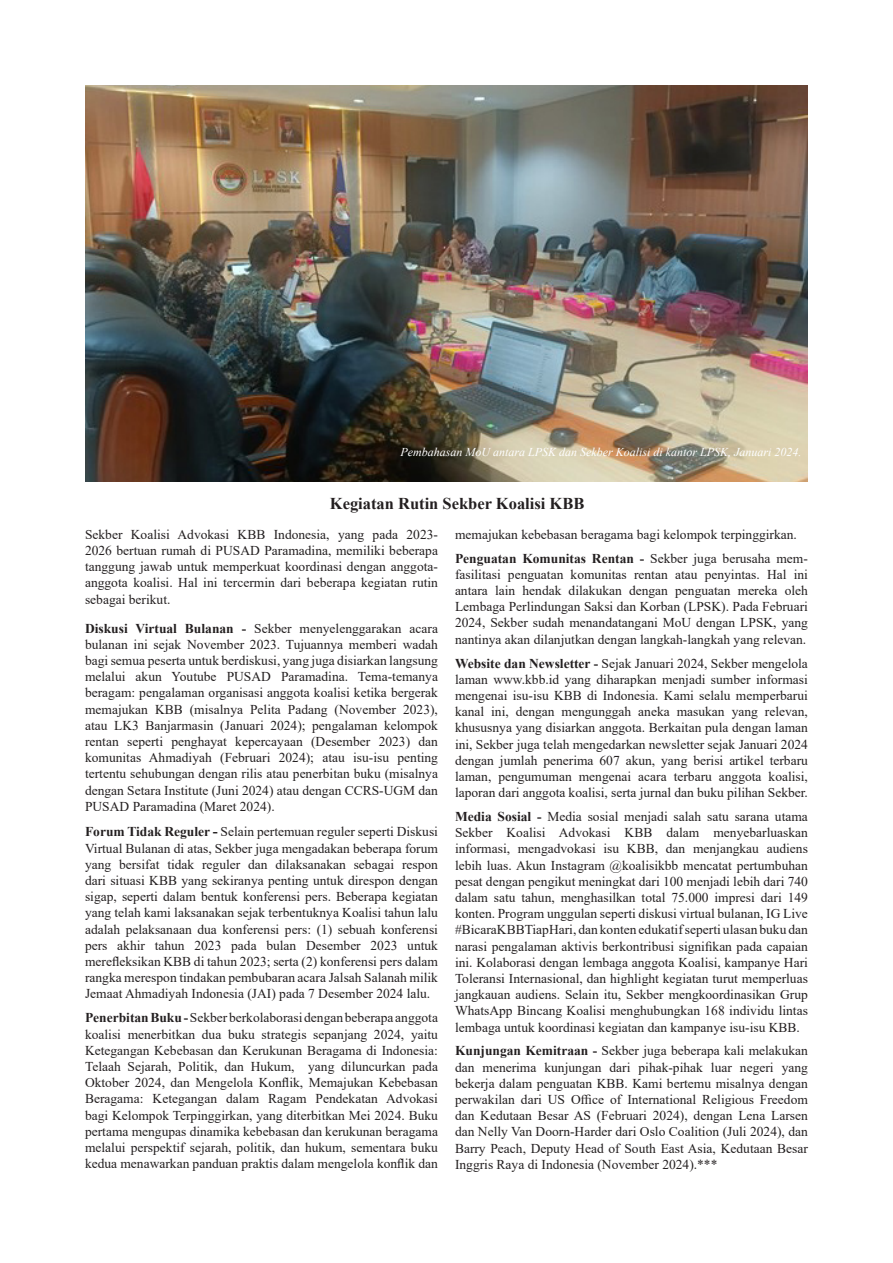
<style>
.page{position:relative;width:893px;height:1263px;background:#fff}
.page>*{position:absolute;margin:0;border:0;box-sizing:border-box;transform-origin:0 0}
.Isi{font:700 16.5px "Times New Roman";color:#231f20}
.Sub_Sub_Bab{font:13.5px/16.2px "Times New Roman";color:#231f20;text-align:justify}
.Isi-2{font:13.5px/16.2px "Times New Roman";color:#231f20;text-align:justify}
.Isi-3{font:italic 12px "Times New Roman";color:#fff}
.s1{font-weight:700}
.s2{font-weight:700;font-size:15px}
</style>
<div class="page">
<img style="left:85px;top:85px;width:723px;height:397px">
<p class="Isi-3" style="left:401px;top:444px;width:403px">Pembahasan MoU antara LPSK dan Sekber Koalisi di kantor LPSK, Januari 2024.</p>
<p class="Isi" style="left:330px;top:491px;width:256px">Kegiatan Rutin Sekber Koalisi KBB</p>
<p class="Sub_Sub_Bab" style="left:455px;top:526px;width:343px">memajukan kebebasan beragama bagi kelompok terpinggirkan.</p>
<p class="Sub_Sub_Bab" style="left:455px;top:550px;width:354px"><span class="s1">Penguatan Komunitas Rentan -</span> Sekber juga berusaha mem&shy;fasilitasi penguatan komunitas rentan atau penyintas. Hal ini antara lain hendak dilakukan dengan penguatan mereka oleh Lembaga Perlindungan Saksi dan Korban (LPSK). Pada Februari 2024, Sekber sudah menandatangani MoU dengan LPSK, yang nantinya akan dilanjutkan dengan langkah-langkah yang relevan.</p>
<p class="Sub_Sub_Bab" style="left:455px;top:654px;width:354px"><span class="s1">Website dan Newsletter -</span> Sejak Januari 2024, Sekber mengelola laman www.kbb.id yang diharapkan menjadi sumber informasi mengenai isu-isu KBB di Indonesia. Kami selalu memperbarui kanal ini, dengan mengunggah aneka masukan yang relevan, khususnya yang disiarkan anggota. Berkaitan pula dengan laman ini, Sekber juga telah mengedarkan newsletter sejak Januari 2024 dengan jumlah penerima 607 akun, yang berisi artikel terbaru laman, pengumuman mengenai acara terbaru anggota koalisi, laporan dari anggota koalisi, serta jurnal dan buku pilihan Sekber.</p>
<p class="Sub_Sub_Bab" style="left:455px;top:808px;width:354px"><span class="s1">Media Sosial -</span> Media sosial menjadi salah satu sarana utama Sekber Koalisi Advokasi KBB dalam menyebarluaskan informasi, mengadvokasi isu KBB, dan menjangkau audiens lebih luas. Akun Instagram @koalisikbb mencatat pertumbuhan pesat dengan pengikut meningkat dari 100 menjadi lebih dari 740 dalam satu tahun, menghasilkan total 75.000 impresi dari 149 konten. Program unggulan seperti diskusi virtual bulanan, IG Live #BicaraKBBTiapHari, dan konten edukatif seperti ulasan buku dan narasi pengalaman aktivis berkontribusi signifikan pada capaian ini. Kolaborasi dengan lembaga anggota Koalisi, kampanye Hari Toleransi Internasional, dan highlight kegiatan turut memperluas jangkauan audiens. Selain itu, Sekber mengkoordinasikan Grup WhatsApp Bincang Koalisi menghubungkan 168 individu lintas lembaga untuk koordinasi kegiatan dan kampanye isu-isu KBB.</p>
<p class="Sub_Sub_Bab" style="left:455px;top:1042px;width:354px"><span class="s1">Kunjungan Kemitraan -</span> Sekber juga beberapa kali melakukan dan menerima kunjungan dari pihak-pihak luar negeri yang bekerja dalam penguatan KBB. Kami bertemu misalnya dengan perwakilan dari US Office of International Religious Freedom dan Kedutaan Besar AS (Februari 2024), dengan Lena Larsen dan Nelly Van Doorn-Harder dari Oslo Coalition (Juli 2024), dan Barry Peach, Deputy Head of South East Asia, Kedutaan Besar Inggris Raya di Indonesia (November 2024).***</p>
<p class="Isi-2" style="left:85px;top:526px;width:354px">Sekber Koalisi Advokasi KBB Indonesia, yang pada 2023- 2026 bertuan rumah di PUSAD Paramadina, memiliki beberapa tanggung jawab untuk memperkuat koordinasi dengan anggota&shy;anggota koalisi. Hal ini tercermin dari beberapa kegiatan rutin sebagai berikut.</p>
<p class="Sub_Sub_Bab" style="left:85px;top:619px;width:354px"><span class="s1">Diskusi Virtual Bulanan -</span> Sekber menyelenggarakan acara bulanan ini sejak November 2023. Tujuannya memberi wadah bagi semua peserta untuk berdiskusi, yang juga disiarkan langsung melalui akun Youtube PUSAD Paramadina. Tema-temanya beragam: pengalaman organisasi anggota koalisi ketika bergerak memajukan KBB (misalnya Pelita Padang (November 2023), atau LK3 Banjarmasin (Januari 2024); pengalaman kelompok rentan seperti penghayat kepercayaan (Desember 2023) dan komunitas Ahmadiyah (Februari 2024); atau isu-isu penting tertentu sehubungan dengan rilis atau penerbitan buku (misalnya dengan Setara Institute (Juni 2024) atau dengan CCRS-UGM dan PUSAD Paramadina (Maret 2024).</p>
<p class="Sub_Sub_Bab" style="left:85px;top:823px;width:354px"><span class="s1">Forum Tidak Reguler</span> <span class="s2">-</span> Selain pertemuan reguler seperti Diskusi Virtual Bulanan di atas, Sekber juga mengadakan beberapa forum yang bersifat tidak reguler dan dilaksanakan sebagai respon dari situasi KBB yang sekiranya penting untuk direspon dengan sigap, seperti dalam bentuk konferensi pers. Beberapa kegiatan yang telah kami laksanakan sejak terbentuknya Koalisi tahun lalu adalah pelaksanaan dua konferensi pers: (1) sebuah konferensi pers akhir tahun 2023 pada bulan Desember 2023 untuk merefleksikan KBB di tahun 2023; serta (2) konferensi pers dalam rangka merespon tindakan pembubaran acara Jalsah Salanah milik Jemaat Ahmadiyah Indonesia (JAI) pada 7 Desember 2024 lalu.</p>
<p class="Sub_Sub_Bab" style="left:85px;top:1009px;width:354px"><span class="s1">Penerbitan Buku -</span> Sekber berkolaborasi dengan beberapa anggota koalisi menerbitkan dua buku strategis sepanjang 2024, yaitu Ketegangan Kebebasan dan Kerukunan Beragama di Indonesia:<br>Telaah Sejarah, Politik, dan Hukum, yang diluncurkan pada Oktober 2024, dan Mengelola Konflik, Memajukan Kebebasan Beragama: Ketegangan dalam Ragam Pendekatan Advokasi bagi Kelompok Terpinggirkan, yang diterbitkan Mei 2024. Buku pertama mengupas dinamika kebebasan dan kerukunan beragama melalui perspektif sejarah, politik, dan hukum, sementara buku kedua menawarkan panduan praktis dalam mengelola konflik dan</p>
</div>
